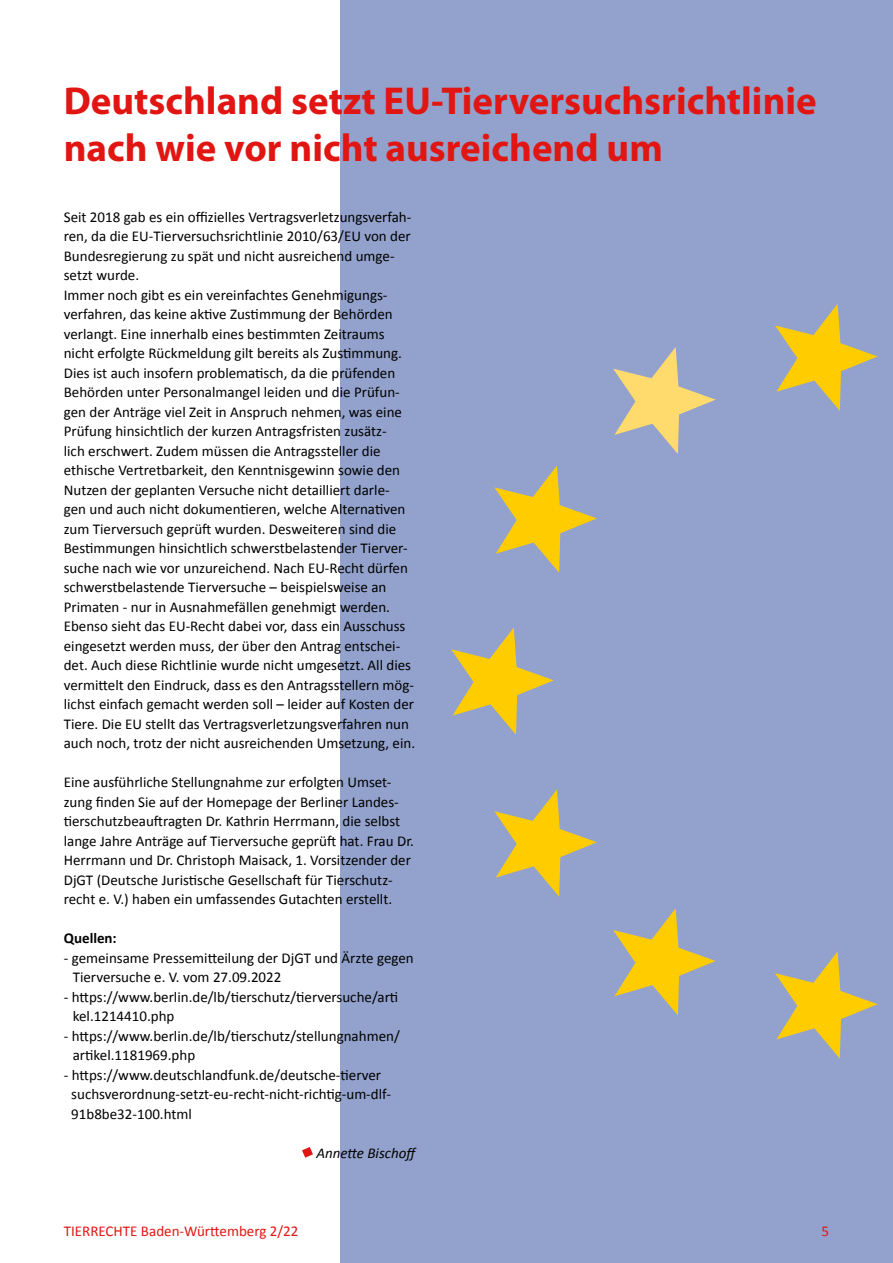
<style>
.page{position:relative;width:893px;height:1263px;background:#fff}
.page>*{position:absolute;margin:0;border:0;box-sizing:border-box;transform-origin:0 0}
.t1{font:700 39px/46.8px "Myriad Pro";color:#e11613}
.t2{font:15px/19.5px "Calibri";color:#000}
.t3{font:15px "Calibri";color:#e11613}
.t4{font:italic 15px "Calibri";color:#000}
.t5{font:700 15px "Calibri";color:#000}
</style>
<div class="page">
<div style="left:340px;top:0;width:553px;height:1263px;background:#93a2cc"></div>
<svg style="left:494px;top:789px;width:103px;height:108px"></svg>
<svg style="left:494px;top:466px;width:103px;height:107px"></svg>
<svg style="left:613px;top:347px;width:103px;height:107px"></svg>
<svg style="left:775px;top:951px;width:103px;height:107px"></svg>
<svg style="left:775px;top:304px;width:103px;height:107px"></svg>
<svg style="left:451px;top:628px;width:103px;height:107px"></svg>
<svg style="left:613px;top:908px;width:103px;height:107px"></svg>
<svg style="left:302px;top:1147px;width:11px;height:11px"></svg>
<h1 class="t1" style="left:64px;top:76px;width:754px">Deutschland setzt EU-Tierversuchsrichtlinie nach wie vor nicht ausreichend um</h1>
<p class="t2" style="left:64px;top:206px;width:353px">Seit 2018 gab es ein offizielles Vertragsverletzungsverfah&shy;ren, da die EU-Tierversuchsrichtlinie 2010/63/EU von der Bundesregierung zu spät und nicht ausreichend umge&shy;setzt wurde.<br>Immer noch gibt es ein vereinfachtes Genehmigungs&shy;verfahren, das keine aktive Zustimmung der Behörden verlangt. Eine innerhalb eines bestimmten Zeitraums nicht erfolgte Rückmeldung gilt bereits als Zustimmung.<br>Dies ist auch insofern problematisch, da die prüfenden Behörden unter Personalmangel leiden und die Prüfun&shy;gen der Anträge viel Zeit in Anspruch nehmen, was eine Prüfung hinsichtlich der kurzen Antragsfristen zusätz-<br>lich erschwert. Zudem müssen die Antragssteller die ethische Vertretbarkeit, den Kenntnisgewinn sowie den Nutzen der geplanten Versuche nicht detailliert darle&shy;gen und auch nicht dokumentieren, welche Alternativen zum Tierversuch geprüft wurden. Desweiteren sind die Bestimmungen hinsichtlich schwerstbelastender Tierver&shy;suche nach wie vor unzureichend. Nach EU-Recht dürfen schwerstbelastende Tierversuche – beispielsweise an Primaten - nur in Ausnahmefällen genehmigt werden.<br>Ebenso sieht das EU-Recht dabei vor, dass ein Ausschuss eingesetzt werden muss, der über den Antrag entschei&shy;det. Auch diese Richtlinie wurde nicht umgesetzt. All dies vermittelt den Eindruck, dass es den Antragsstellern mög&shy;lichst einfach gemacht werden soll – leider auf Kosten der Tiere. Die EU stellt das Vertragsverletzungsverfahren nun auch noch, trotz der nicht ausreichenden Umsetzung, ein.</p>
<p class="t2" style="left:64px;top:772px;width:352px">Eine ausführliche Stellungnahme zur erfolgten Umset&shy;zung finden Sie auf der Homepage der Berliner Landes&shy;tierschutzbeauftragten Dr. Kathrin Herrmann, die selbst lange Jahre Anträge auf Tierversuche geprüft hat. Frau Dr.<br>Herrmann und Dr. Christoph Maisack, 1. Vorsitzender der DjGT (Deutsche Juristische Gesellschaft für Tierschutz&shy;recht e. V.) haben ein umfassendes Gutachten erstellt.</p>
<p class="t5" style="left:64px;top:927px;width:55px">Quellen:</p>
<p class="t2" style="left:73px;top:947px;width:342px;text-indent:-9px">- gemeinsame Pressemitteilung der DjGT und Ärzte gegen<br>Tierversuche e. V. vom 27.09.2022</p>
<p class="t2" style="left:73px;top:986px;width:327px;text-indent:-9px">- https://www.berlin.de/lb/tierschutz/tierversuche/arti kel.1214410.php</p>
<p class="t2" style="left:73px;top:1025px;width:328px;text-indent:-9px">- https://www.berlin.de/lb/tierschutz/stellungnahmen/ artikel.1181969.php</p>
<p class="t2" style="left:71px;top:1064px;width:321px;text-indent:-8px">- https://www.deutschlandfunk.de/deutsche-tierver suchsverordnung-setzt-eu-recht-nicht-richtig-um-dlf-<br>91b8be32-100.html</p>
<p class="t4" style="left:316px;top:1143px;width:103px">Annette Bischoff</p>
<p class="t3" style="left:64px;top:1221px;width:236px">TIERRECHTE Baden-Württemberg 2/22</p>
<p class="t3" style="left:822px;top:1221px;width:9px">5</p>
</div>
